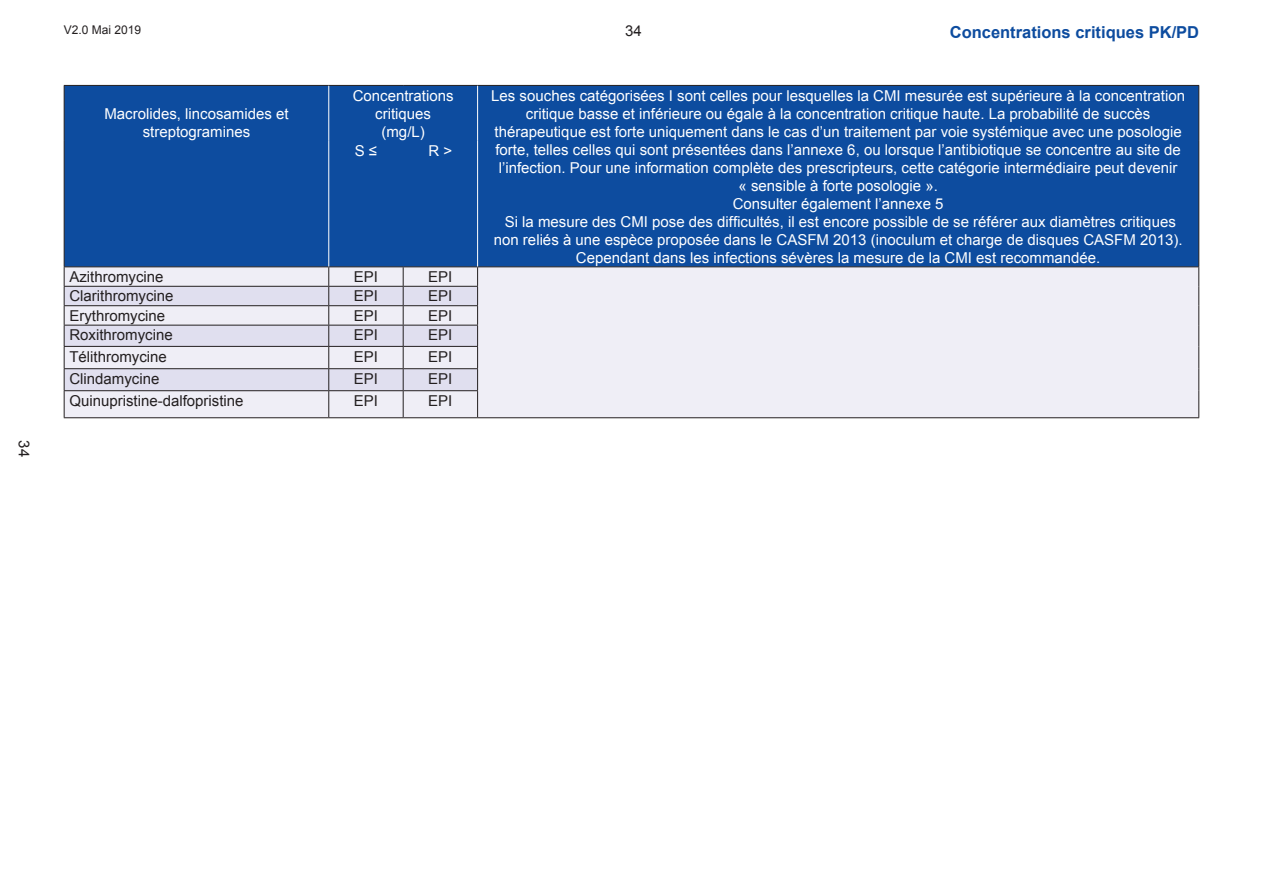
<style>
.page{position:relative;width:1263px;height:893px;background:#fff}
.page>*{position:absolute;margin:0;border:0;box-sizing:border-box;transform-origin:0 0}
.t1{font:700 16.5px "Arial";color:#0d4c9f}
.t2{font:15px/18px "Arial";color:#fff;text-align:center}
.t3{font:15px "Arial";color:#231f20}
.t4{font:12px "Arial";color:#231f20}
</style>
<div class="page">
<div style="left:65px;top:86px;width:1133px;height:180px;background:#0d4c9f"></div>
<div style="left:478px;top:267px;width:720px;height:150px;background:#efeef6"></div>
<hr style="left:64px;top:266px;width:265px;height:1px;background:#231f20">
<hr style="left:329px;top:266px;width:74px;height:1px;background:#231f20">
<hr style="left:403px;top:266px;width:75px;height:1px;background:#231f20">
<hr style="left:478px;top:266px;width:721px;height:1px;background:#231f20">
<hr style="left:64px;top:417px;width:265px;height:1px;background:#231f20">
<hr style="left:329px;top:417px;width:74px;height:1px;background:#231f20">
<hr style="left:403px;top:417px;width:75px;height:1px;background:#231f20">
<hr style="left:478px;top:417px;width:721px;height:1px;background:#231f20">
<svg style="left:64px;top:267px;width:414px;height:150px;background:#dddce7"></svg>
<svg style="left:1198px;top:267px;width:1px;height:150px"></svg>
<hr style="left:64px;top:85px;width:265px;height:1px;background:#231f20">
<hr style="left:64px;top:86px;width:1px;height:55px;background:#231f20">
<hr style="left:329px;top:85px;width:74px;height:1px;background:#231f20">
<hr style="left:403px;top:85px;width:75px;height:1px;background:#231f20">
<hr style="left:478px;top:85px;width:721px;height:1px;background:#231f20">
<hr style="left:1198px;top:86px;width:1px;height:55px;background:#231f20">
<hr style="left:64px;top:141px;width:1px;height:125px;background:#231f20">
<hr style="left:1198px;top:141px;width:1px;height:125px;background:#231f20">
<hr style="left:328px;top:86px;width:1px;height:55px;background:#fff">
<hr style="left:477px;top:86px;width:1px;height:55px;background:#fff">
<hr style="left:328px;top:141px;width:1px;height:125px;background:#fff">
<hr style="left:477px;top:141px;width:1px;height:125px;background:#fff">
<p class="t3" style="left:34px;top:440px;width:18px;rotate:90deg">34</p>
<p class="t4" style="left:64px;top:22px;width:79px">V2.0 Mai 2019</p>
<p class="t1" style="left:950px;top:21px;width:251px">Concentrations critiques PK/PD</p>
<p class="t3" style="left:625px;top:21px;width:18px">34</p>
<p class="t2" style="left:104px;top:104px;width:186px">Macrolides, lincosamides et streptogramines</p>
<p class="t2" style="left:353px;top:86px;width:102px">Concentrations critiques (mg/L)</p>
<p class="t2" style="left:491px;top:86px;width:695px">Les souches catégorisées I sont celles pour lesquelles la CMI mesurée est supérieure à la concentration critique basse et inférieure ou égale à la concentration critique haute. La probabilité de succès thérapeutique est forte uniquement dans le cas d’un traitement par voie systémique avec une posologie forte, telles celles qui sont présentées dans l’annexe 6, ou lorsque l’antibiotique se concentre au site de l’infection. Pour une information complète des prescripteurs, cette catégorie intermédiaire peut devenir<br>« sensible à forte posologie ».<br>Consulter également l’annexe 5<br>Si la mesure des CMI pose des difficultés, il est encore possible de se référer aux diamètres critiques non reliés à une espèce proposée dans le CASFM 2013 (inoculum et charge de disques CASFM 2013).<br>Cependant dans les infections sévères la mesure de la CMI est recommandée.</p>
<p class="t2" style="left:355px;top:142px;width:24px">S ≤</p>
<p class="t2" style="left:428px;top:142px;width:25px">R &gt;</p>
<p class="t3" style="left:69px;top:267px;width:96px">Azithromycine</p>
<p class="t3" style="left:354px;top:267px;width:26px">EPI</p>
<p class="t3" style="left:428px;top:267px;width:26px">EPI</p>
<p class="t3" style="left:69px;top:286px;width:106px">Clarithromycine</p>
<p class="t3" style="left:354px;top:286px;width:26px">EPI</p>
<p class="t3" style="left:428px;top:286px;width:26px">EPI</p>
<p class="t3" style="left:69px;top:306px;width:97px">Erythromycine</p>
<p class="t3" style="left:354px;top:306px;width:26px">EPI</p>
<p class="t3" style="left:428px;top:306px;width:26px">EPI</p>
<p class="t3" style="left:69px;top:325px;width:105px">Roxithromycine</p>
<p class="t3" style="left:354px;top:325px;width:26px">EPI</p>
<p class="t3" style="left:428px;top:325px;width:26px">EPI</p>
<p class="t3" style="left:69px;top:346px;width:99px">Télithromycine</p>
<p class="t3" style="left:354px;top:346px;width:26px">EPI</p>
<p class="t3" style="left:428px;top:346px;width:26px">EPI</p>
<p class="t3" style="left:69px;top:369px;width:92px">Clindamycine</p>
<p class="t3" style="left:354px;top:369px;width:26px">EPI</p>
<p class="t3" style="left:428px;top:369px;width:26px">EPI</p>
<p class="t3" style="left:69px;top:391px;width:176px">Quinupristine-dalfopristine</p>
<p class="t3" style="left:354px;top:391px;width:26px">EPI</p>
<p class="t3" style="left:428px;top:391px;width:26px">EPI</p>
</div>
